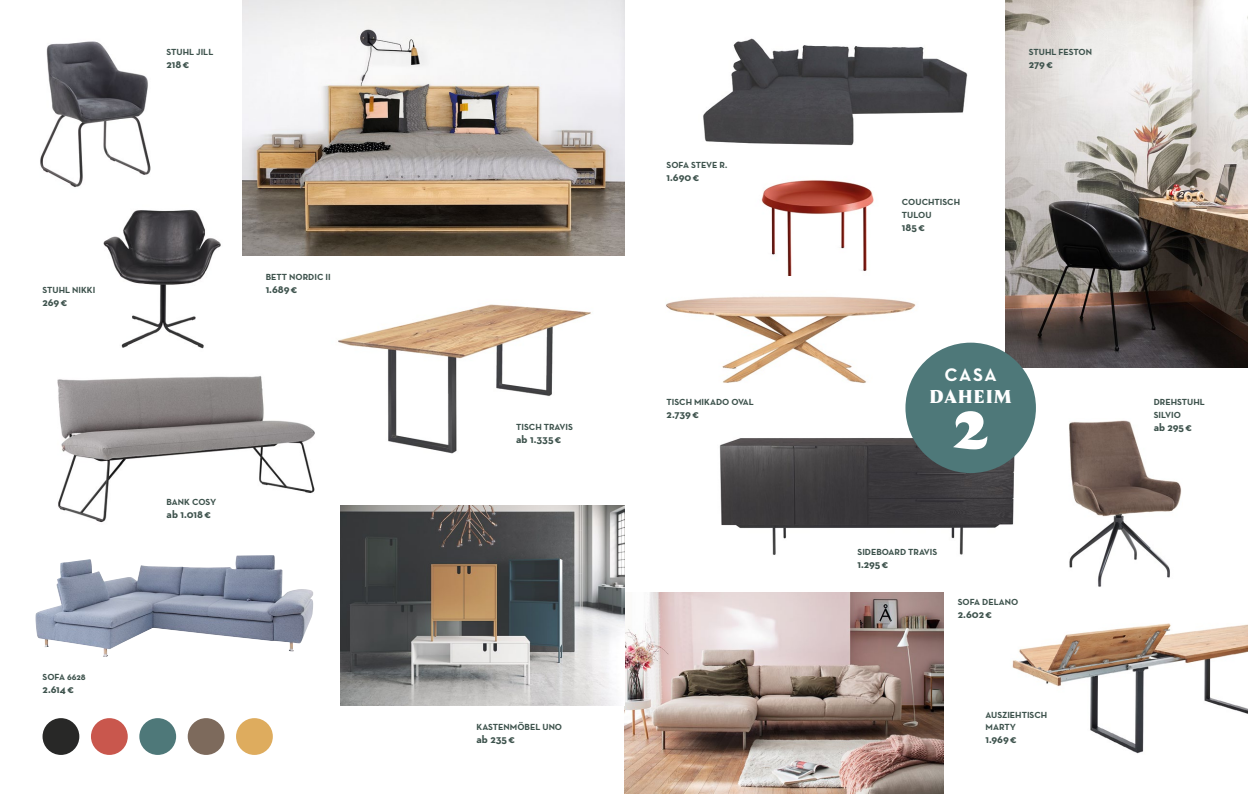
<style>
.page{position:relative;width:1248px;height:794px;background:#fff}
.page>*{position:absolute;margin:0;border:0;box-sizing:border-box;transform-origin:0 0}
.t1{font:75px "Amster Super Negra";color:#fff}
.t2{font:18.5px "Amster Super Negra";letter-spacing:.1em;color:#fff}
.t3{font:700 18.5px "Neutra Text";color:#fff}
.t4{font:700 11px "Neutra Text";color:#3d524c}
.t5{font:700 9px/12.5px "Neutra Text";color:#3d524c}
</style>
<div class="page">
<img style="left:40px;top:41px;width:111px;height:147px">
<img style="left:761px;top:180px;width:113px;height:96px">
<img style="left:1069px;top:420px;width:112px;height:167px">
<img style="left:666px;top:296px;width:262px;height:87px">
<img style="left:57px;top:376px;width:258px;height:147px">
<img style="left:719px;top:438px;width:303px;height:117px">
<img style="left:243px;top:0;width:381px;height:255px">
<img style="left:103px;top:210px;width:118px;height:139px">
<img style="left:1005px;top:0;width:242px;height:368px">
<div style="left:91px;top:718px;width:37px;height:37px;background:#c9574d;border-radius:50%"></div>
<div style="left:43px;top:718px;width:36px;height:37px;background:#282827;border-radius:50%"></div>
<div style="left:139px;top:718px;width:37px;height:37px;background:#4e7879;border-radius:50%"></div>
<div style="left:188px;top:718px;width:36px;height:37px;background:#7d6a5c;border-radius:50%"></div>
<div style="left:236px;top:718px;width:37px;height:37px;background:#deac5e;border-radius:50%"></div>
<img style="left:624px;top:593px;width:319px;height:201px">
<img style="left:338px;top:304px;width:253px;height:150px">
<img style="left:1012px;top:623px;width:235px;height:131px">
<img style="left:340px;top:505px;width:284px;height:200px">
<img style="left:703px;top:38px;width:265px;height:108px">
<img style="left:35px;top:555px;width:278px;height:102px">
<div style="left:905px;top:343px;width:130px;height:130px;background:#4e7879;border-radius:50%"></div>
<p class="t5" style="left:167px;top:46px;width:48px">STUHL JILL</p>
<p class="t4" style="left:167px;top:58px;width:24px">218€</p>
<p class="t5" style="left:43px;top:283px;width:54px">STUHL NIKKI</p>
<p class="t4" style="left:43px;top:295px;width:26px">269€</p>
<p class="t5" style="left:266px;top:271px;width:66px">BETT NORDIC II</p>
<p class="t4" style="left:266px;top:283px;width:33px">1.689€</p>
<p class="t5" style="left:43px;top:671px;width:45px">SOFA 6628</p>
<p class="t4" style="left:43px;top:683px;width:33px">2.614€</p>
<p class="t5" style="left:167px;top:496px;width:51px">BANK COSY</p>
<p class="t4" style="left:167px;top:508px;width:46px">ab 1.018€</p>
<p class="t5" style="left:516px;top:421px;width:58px">TISCH TRAVIS</p>
<p class="t4" style="left:516px;top:433px;width:47px">ab 1.335€</p>
<p class="t5" style="left:666px;top:158px;width:62px">SOFA STEVE R.</p>
<p class="t4" style="left:666px;top:170px;width:34px">1.690€</p>
<p class="t5" style="left:666px;top:396px;width:89px">TISCH MIKADO OVAL</p>
<p class="t4" style="left:666px;top:408px;width:34px">2.739€</p>
<p class="t5" style="left:476px;top:721px;width:87px">KASTENMÖBEL UNO</p>
<p class="t4" style="left:476px;top:733px;width:40px">ab 235€</p>
<p class="t5" style="left:901px;top:196px;width:60px">COUCHTISCH<br>TULOU</p>
<p class="t4" style="left:901px;top:220px;width:24px">185€</p>
<p class="t5" style="left:1028px;top:46px;width:65px">STUHL FESTON</p>
<p class="t4" style="left:1028px;top:58px;width:26px">279€</p>
<h2 class="t3" style="left:944px;top:363px;width:54px">CASA</h2>
<h2 class="t2" style="left:929px;top:381px;width:83px">DAHEIM</h2>
<h1 class="t1" style="left:953px;top:362px;width:36px">2</h1>
<p class="t5" style="left:857px;top:546px;width:81px">SIDEBOARD TRAVIS</p>
<p class="t4" style="left:857px;top:558px;width:32px">1.295€</p>
<p class="t5" style="left:957px;top:596px;width:62px">SOFA DELANO</p>
<p class="t4" style="left:957px;top:608px;width:36px">2.602€</p>
<p class="t5" style="left:985px;top:708px;width:63px">AUSZIEHTISCH<br>MARTY</p>
<p class="t4" style="left:985px;top:733px;width:33px">1.969€</p>
<p class="t5" style="left:1153px;top:396px;width:53px">DREHSTUHL<br>SILVIO</p>
<p class="t4" style="left:1153px;top:420px;width:40px">ab 295€</p>
</div>
